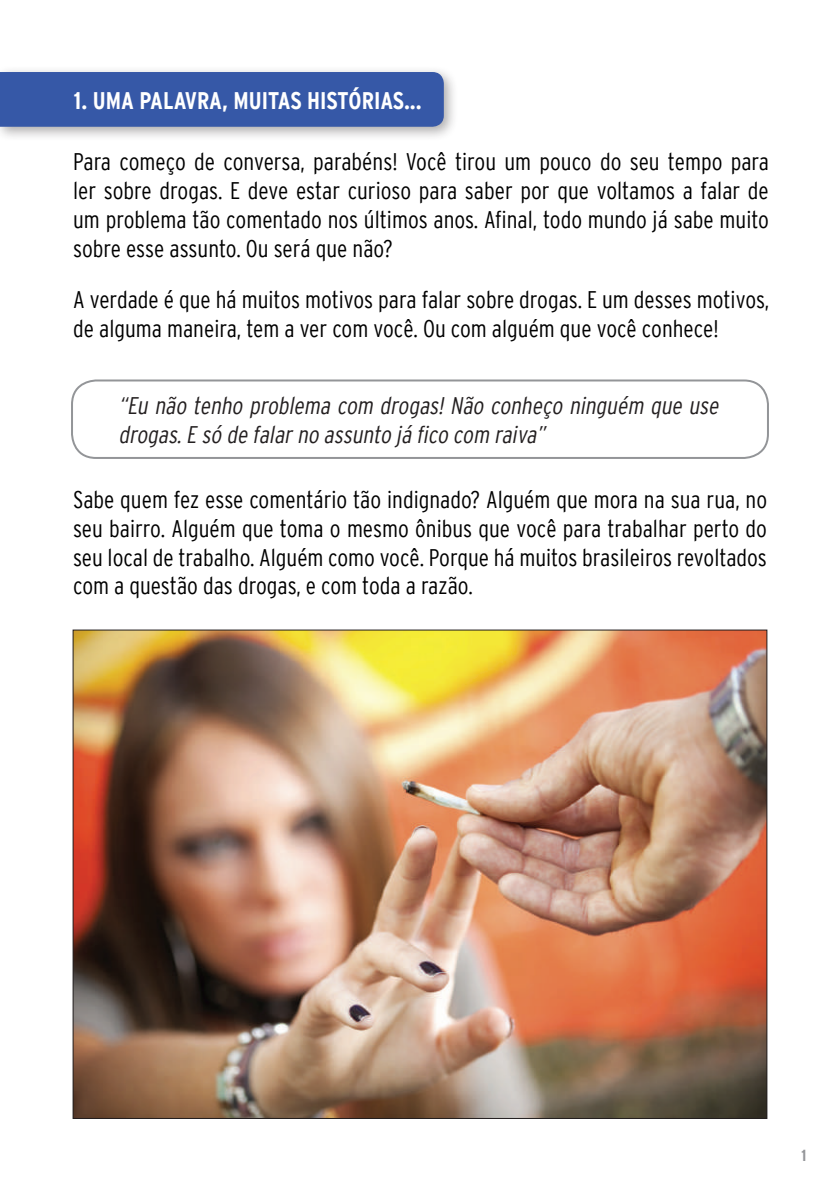
<style>
.page{position:relative;width:840px;height:1191px;background:#fff}
.page>*{position:absolute;margin:0;border:0;box-sizing:border-box;transform-origin:0 0}
.t1{font:300 condensed 24px/28.8px "Interstate";color:#000;text-align:justify}
.t2{font:italic 300 condensed 24px/28.8px "Interstate";color:#231f20}
.t3{font:700 condensed 24px "Interstate";color:#fff}
.t4{font:700 condensed 16px "Interstate";color:#939598}
</style>
<div class="page">
<div style="left:0;top:65px;width:458px;height:77px;background:#231f20;opacity:.37"></div>
<div style="left:0;top:72px;width:443px;height:55px;background:#3658a7"></div>
<div style="left:71px;top:379px;width:697px;height:80px;border:2px solid #939598;border-radius:24px"></div>
<img style="left:74px;top:631px;width:691px;height:486px">
<p class="t3" style="left:74px;top:87px;width:349px">1. UMA PALAVRA, MUITAS HISTÓRIAS...</p>
<p class="t1" style="left:73px;top:147px;width:697px">Para começo de conversa, parabéns! Você tirou um pouco do seu tempo para ler sobre drogas. E deve estar curioso para saber por que voltamos a falar de um problema tão comentado nos últimos anos. Afinal, todo mundo já sabe muito sobre esse assunto. Ou será que não?</p>
<p class="t1" style="left:73px;top:285px;width:697px">A verdade é que há muitos motivos para falar sobre drogas. E um desses motivos, de alguma maneira, tem a ver com você. Ou com alguém que você conhece!</p>
<p class="t2" style="left:118px;top:391px;width:606px">“Eu não tenho problema com drogas! Não conheço ninguém que use drogas.E só de falarno assunto já fico com raiva”</p>
<p class="t1" style="left:73px;top:485px;width:695px">Sabe quem fez esse comentário tão indignado? Alguém que mora na sua rua, no seu bairro. Alguém que toma o mesmo ônibus que você para trabalhar perto do seu local de trabalho. Alguém como você. Porque há muitos brasileiros revoltados com a questão das drogas, e com toda a razão.</p>
<p class="t4" style="left:801px;top:1146px;width:7px">1</p>
</div>
